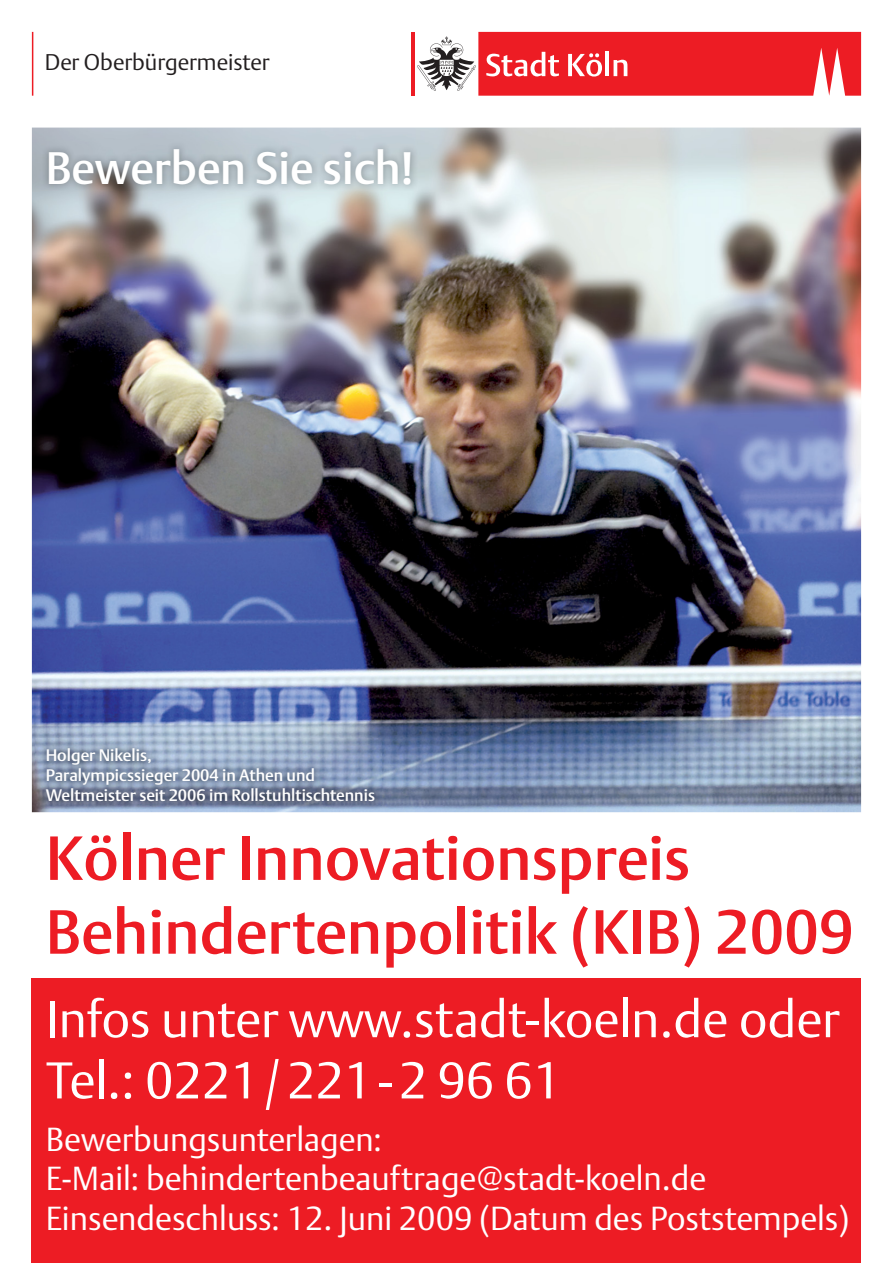
<style>
.page{position:relative;width:893px;height:1263px;background:#fff}
.page>*{position:absolute;margin:0;border:0;box-sizing:border-box;transform-origin:0 0}
.t1{font:500 61.5px/73.8px "DTL Argo T";color:#ed1c24}
.t2{font:300 51px/61.2px "DTL Argo T";color:#fff}
.t3{font:500 45px "DTL Argo T";color:#fff}
.t4{font:300 33px/39.6px "DTL Argo T";color:#fff}
.t5{font:300 22.5px "DTL Argo T";color:#231f20}
.t6{font:500 16.5px/19.8px "DTL Argo T";color:#fff}
</style>
<div class="page">
<div style="left:32px;top:978px;width:829px;height:285px;background:#ed1c24"></div>
<hr style="left:411px;top:32px;width:4px;height:64px;background:#ed1c24">
<svg style="left:417px;top:32px;width:444px;height:64px"></svg>
<hr style="left:32px;top:32px;width:1px;height:64px;background:#ed1c24">
<img style="left:32px;top:128px;width:829px;height:684px">
<img style="left:42px;top:142px;width:375px;height:49px">
<img style="left:36px;top:738px;width:346px;height:71px">
<p class="t5" style="left:45px;top:51px;width:226px">Der Oberbürgermeister</p>
<h3 class="t3" style="left:46px;top:149px;width:370px">Bewerben Sie sich!</h3>
<p class="t6" style="left:46px;top:747px;width:331px">Holger Nikelis,<br>Paralympicssieger 2004 in Athen und<br>Weltmeister seit 2006 im Rollstuhltischtennis</p>
<h1 class="t1" style="left:46px;top:826px;width:809px">Kölner Innovationspreis<br>Behindertenpolitik (KIB) 2009</h1>
<h2 class="t2" style="left:46px;top:991px;width:795px">Infos unter www.stadt-koeln.de oder<br>Tel.: 0221/221-2 96 61</h2>
<p class="t4" style="left:46px;top:1121px;width:805px">Bewerbungsunterlagen:<br>E-Mail: behindertenbeauftrage@stadt-koeln.de<br>Einsendeschluss: 12. Juni 2009 (Datum des Post stempels)</p>
</div>
